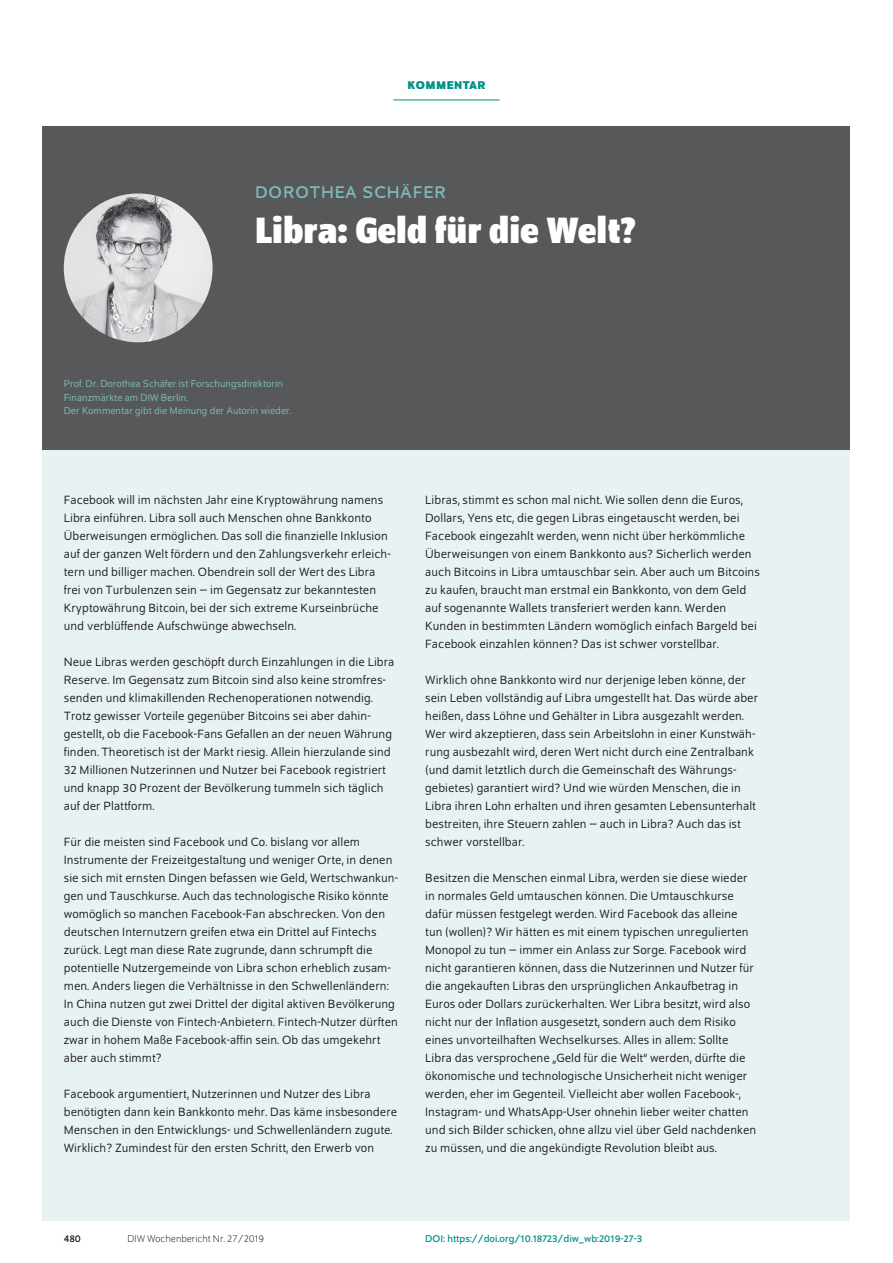
<style>
.page{position:relative;width:893px;height:1263px;background:#fff}
.page>*{position:absolute;margin:0;border:0;box-sizing:border-box;transform-origin:0 0}
.t1{font:700 semi-condensed 39px "Schumpeter";color:#fff}
.t2{font:18px "Schumpeter";letter-spacing:.05em;color:#7fbbba}
.t3{font:12.75px/18px "Schumpeter Blond";letter-spacing:.005em;color:#231f20}
.t4{font:700 12px "Schumpeter";letter-spacing:.04em;color:#009188}
.t5{font:10.5px/13.5px "Schumpeter Blond";color:#7fbbba}
.t6{font:10.5px "Schumpeter";color:#009188}
.t7{font:300 10.5px "Schumpeter";color:#231f20}
.t8{font:10.5px "Schumpeter";color:#231f20}
</style>
<div class="page">
<div style="left:43px;top:126px;width:807px;height:324px;background:#57585a"></div>
<hr style="left:393px;top:100px;width:107px;height:1px;background:#009188">
<img style="left:64px;top:193px;width:149px;height:149px;border-radius:74px">
<div style="left:43px;top:450px;width:807px;height:770px;background:#e9f2f2"></div>
<p class="t4" style="left:407px;top:79px;width:80px">KOMMENTAR</p>
<h2 class="t2" style="left:255px;top:183px;width:192px">DOROTHEA SCHÄFER</h2>
<h1 class="t1" style="left:255px;top:210px;width:382px">Libra: Geld für die Welt?</h1>
<p class="t5" style="left:64px;top:377px;width:229px">Prof. Dr. Dorothea Schäfer ist Forschungsdirektorin<br>Finanzmärkte am DIW Berlin.<br>Der Kommentar gibt die Meinung der Autorin wieder.</p>
<p class="t3" style="left:64px;top:491px;width:328px">Facebook will im nächsten Jahr eine Kryptowährung namens Libra einführen. Libra soll auch Menschen ohne Bankkonto Überweisungen ermöglichen. Das soll die finanzielle Inklusion auf der ganzen Welt fördern und den Zahlungsverkehr erleich&shy;tern und billiger machen. Obendrein soll der Wert des Libra frei von Turbulenzen sein – im Gegensatz zur bekanntesten Kryptowährung Bitcoin, bei der sich extreme Kurseinbrüche und verblüffende Aufschwünge abwechseln.</p>
<p class="t3" style="left:64px;top:653px;width:332px">Neue Libras werden geschöpft durch Einzahlungen in die Libra Reserve. Im Gegensatz zum Bitcoin sind also keine stromfres&shy;senden und klimakillenden Rechenoperationen notwendig.<br>Trotz gewisser Vorteile gegenüber Bitcoins sei aber dahin&shy;gestellt, ob die Facebook-Fans Gefallen an der neuen Währung finden. Theoretisch ist der Markt riesig. Allein hierzulande sind 32 Millionen Nutzerinnen und Nutzer bei Facebook registriert und knapp 30 Prozent der Bevölkerung tummeln sich täglich auf der Plattform.</p>
<p class="t3" style="left:64px;top:833px;width:336px">Für die meisten sind Facebook und Co. bislang vor allem Instrumente der Freizeitgestaltung und weniger Orte, in denen sie sich mit ernsten Dingen befassen wie Geld, Wertschwankun&shy;gen und Tauschkurse. Auch das technologische Risiko könnte womöglich so manchen Facebook-Fan abschrecken. Von den deutschen Internutzern greifen etwa ein Drittel auf Fintechs zurück. Legt man diese Rate zugrunde, dann schrumpft die potentielle Nutzergemeinde von Libra schon erheblich zusam&shy;men. Anders liegen die Verhältnisse in den Schwellenländern:<br>In China nutzen gut zwei Drittel der digital aktiven Bevölkerung auch die Dienste von Fintech-Anbietern. Fintech-Nutzer dürften zwar in hohem Maße Facebook-affin sein. Ob das umgekehrt aber auch stimmt?</p>
<p class="t3" style="left:64px;top:1085px;width:335px">Facebook argumentiert, Nutzerinnen und Nutzer des Libra benötigten dann kein Bankkonto mehr. Das käme insbesondere Menschen in den Entwicklungs- und Schwellenländern zugute.<br>Wirklich? Zumindest für den ersten Schritt, den Erwerb von</p>
<p class="t3" style="left:425px;top:491px;width:336px">Libras, stimmt es schon mal nicht. Wie sollen denn die Euros, Dollars, Yens etc, die gegen Libras eingetauscht werden, bei Facebook eingezahlt werden, wenn nicht über herkömmliche Überweisungen von einem Bankkonto aus? Sicherlich werden auch Bitcoins in Libra umtauschbar sein. Aber auch um Bitcoins zu kaufen, braucht man erstmal ein Bankkonto, von dem Geld auf sogenannte Wallets transferiert werden kann. Werden Kunden in bestimmten Ländern womöglich einfach Bargeld bei Facebook einzahlen können? Das ist schwer vorstellbar.</p>
<p class="t3" style="left:425px;top:671px;width:334px">Wirklich ohne Bankkonto wird nur derjenige leben könne, der sein Leben vollständig auf Libra umgestellt hat. Das würde aber heißen, dass Löhne und Gehälter in Libra ausgezahlt werden.<br>Wer wird akzeptieren, dass sein Arbeitslohn in einer Kunstwäh&shy;rung ausbezahlt wird, deren Wert nicht durch eine Zentralbank (und damit letztlich durch die Gemeinschaft des Währungs&shy;gebietes) garantiert wird? Und wie würden Menschen, die in Libra ihren Lohn erhalten und ihren gesamten Lebensunterhalt bestreiten, ihre Steuern zahlen – auch in Libra? Auch das ist schwer vorstellbar.</p>
<p class="t3" style="left:425px;top:869px;width:333px">Besitzen die Menschen einmal Libra, werden sie diese wieder in normales Geld umtauschen können. Die Umtauschkurse dafür müssen festgelegt werden. Wird Facebook das alleine tun (wollen)? Wir hätten es mit einem typischen unregulierten Monopol zu tun – immer ein Anlass zur Sorge. Facebook wird nicht garantieren können, dass die Nutzerinnen und Nutzer für die angekauften Libras den ursprünglichen Ankaufbetrag in Euros oder Dollars zurückerhalten. Wer Libra besitzt, wird also nicht nur der Inflation ausgesetzt, sondern auch dem Risiko eines unvorteilhaften Wechselkurses. Alles in allem: Sollte Libra das versprochene „Geld für die Welt“ werden, dürfte die ökonomische und technologische Unsicherheit nicht weniger werden, eher im Gegenteil. Vielleicht aber wollen Facebook-, Instagram- und WhatsApp-User ohnehin lieber weiter chatten und sich Bilder schicken, ohne allzu viel über Geld nachdenken zu müssen, und die angekündigte Revolution bleibt aus.</p>
<p class="t8" style="left:64px;top:1233px;width:19px">480</p>
<p class="t7" style="left:128px;top:1234px;width:138px">DIW Wochenbericht Nr. 27/2019</p>
<p class="t6" style="left:425px;top:1233px;width:219px">DOI: https://doi.org/10.18723/diw_wb:2019-27-3</p>
</div>
